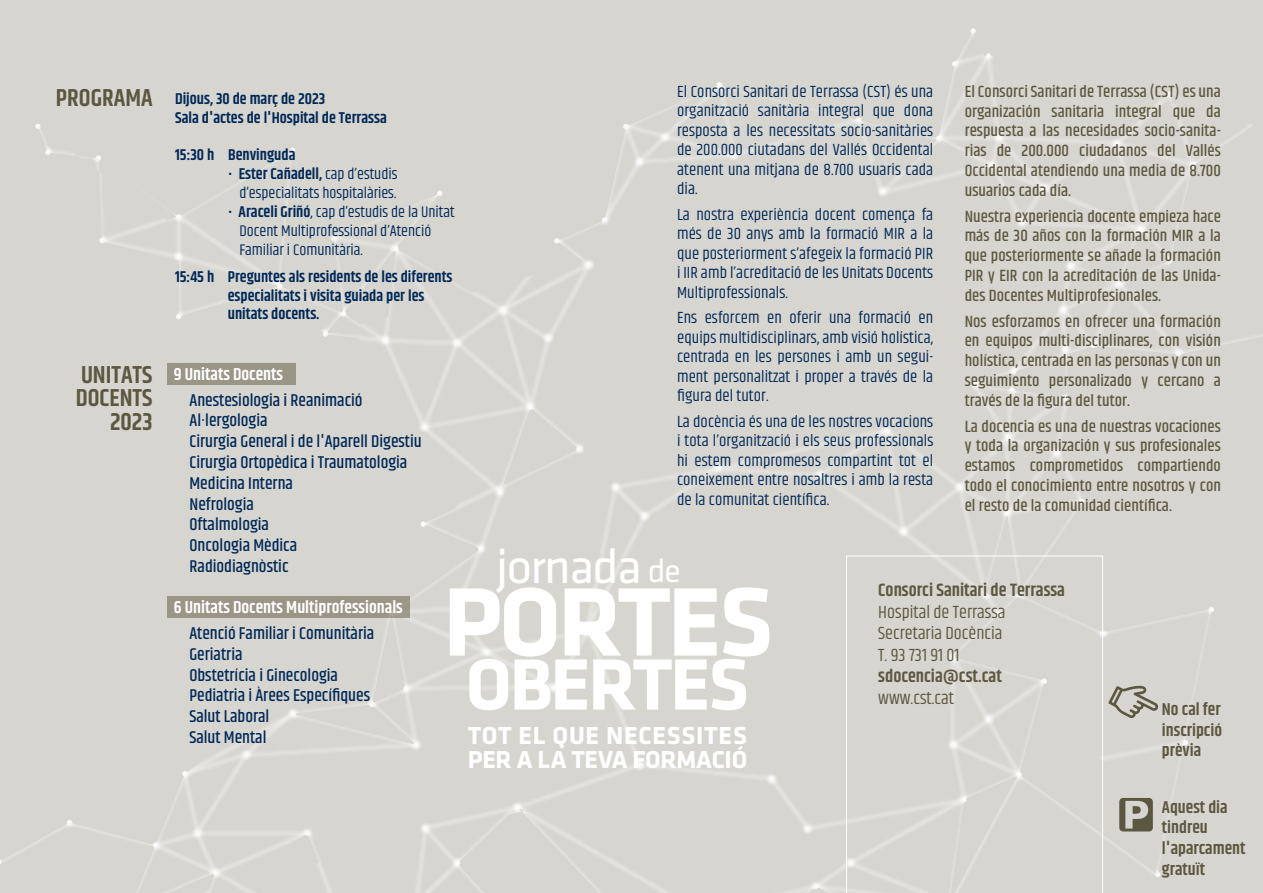
<style>
.page{position:relative;width:1263px;height:893px;background:#d6d5cf}
.page>*{position:absolute;margin:0;border:0;box-sizing:border-box;transform-origin:0 0}
.t1{font:700 100.8px "Klavika";letter-spacing:-.03em;color:#fff}
.t2{font:700 75.15px "Klavika";letter-spacing:-.03em;color:#fff}
.t3{font:49.95px "Klavika";letter-spacing:-.03em;color:#fff}
.t4{font:700 25.5px "Klavika";letter-spacing:.03em;color:#fff}
.t5{font:700 25.35px "Klavika";letter-spacing:-.01em;color:#fff}
.t6{font:600 24.6px/23.5px "Khand";color:#5c5740;text-align:right}
.t7{font:18px/21.6px "Khand";color:#5c5740}
.t8{font:600 18px "Khand";color:#5c5740}
.t9{font:500 17.4px/20.9px "Khand";color:#002857}
.t10{font:600 17.4px "Khand";color:#fff}
.t11{font:600 17.25px/20.7px "Khand";color:#5c5740}
.t12{font:500 16.5px/19.8px "Khand";letter-spacing:.005em;color:#5c5740;text-align:justify}
.t13{font:16.5px/19.5px "Khand";letter-spacing:.005em;color:#002756;text-align:justify}
.t14{font:600 15.75px/18.9px "Khand";color:#002857}
.t15{font:15.75px/18.9px "Khand";color:#002857;text-align:right}
.s1{font-weight:600}
.s2{font-size:33.9px}
</style>
<div class="page">
<img style="left:0;top:31px;width:971px;height:862px">
<svg style="left:846px;top:555px;width:257px;height:338px"></svg>
<svg style="left:1119px;top:798px;width:34px;height:33px"></svg>
<div style="left:167px;top:363px;width:129px;height:22px;background:#999687"></div>
<div style="left:167px;top:596px;width:243px;height:22px;background:#999687"></div>
<svg style="left:1108px;top:686px;width:51px;height:32px"></svg>
<h3 class="t6" style="left:56px;top:87px;width:98px">PROGRAMA</h3>
<h3 class="t6" style="left:76px;top:364px;width:78px">UNITATS<br>DOCENTS<br>2023</h3>
<p class="t12" style="left:965px;top:82px;width:258px">El Consorci Sanitari de Terrassa (CST) es una organización sanitaria integral que da respuesta a las necesidades socio-sanita&shy;rias de 200.000 ciudadanos del Vallés Occidental atendiendo una media de 8.700 usuarios cada día.</p>
<p class="t12" style="left:965px;top:207px;width:258px">Nuestra experiencia docente empieza hace más de 30 años con la formación MIR a la que posteriormente se añade la formación PIR y EIR con la acreditación de las Unida&shy;des Docentes Multiprofesionales.</p>
<p class="t12" style="left:965px;top:312px;width:258px">Nos esforzamos en ofrecer una formación en equipos multi-disciplinares, con visión holística, centrada en las personas y con un seguimiento personalizado y cercano a través de la figura del tutor.</p>
<p class="t12" style="left:965px;top:417px;width:258px">La docencia es una de nuestras vocaciones y toda la organización y sus profesionales estamos comprometidos compartiendo todo el conocimiento entre nosotros y con el resto de la comunidad científica.</p>
<p class="t13" style="left:677px;top:82px;width:258px">El Consorci Sanitari de Terrassa (CST) és una organització sanitària integral que dona resposta a les necessitats socio-sanitàries de 200.000 ciutadans del Vallés Occidental atenent una mitjana de 8.700 usuaris cada dia.</p>
<p class="t13" style="left:677px;top:205px;width:258px">La nostra experiència docent comença fa més de 30 anys amb la formació MIR a la que posteriorment s’afegeix la formació PIR i IIR amb l’acreditació de les Unitats Docents Multiprofessionals.</p>
<p class="t13" style="left:677px;top:309px;width:258px">Ens esforcem en oferir una formació en equips multidisciplinars, amb visió holística, centrada en les persones i amb un segui&shy;ment personalitzat i proper a través de la figura del tutor.</p>
<p class="t13" style="left:677px;top:412px;width:258px">La docència és una de les nostres vocacions i tota l’organització i els seus professionals hi estem compromesos compartint tot el coneixement entre nosaltres i amb la resta de la comunitat científica.</p>
<p class="t14" style="left:175px;top:90px;width:213px">Dijous, 30 de març de 2023<br>Sala d'actes de l'Hospital de Terrassa</p>
<p class="t14" style="left:175px;top:147px;width:122px">15:30 h Benvinguda</p>
<p class="t15" style="left:228px;top:166px;width:171px">• <span class="s1">Ester Cañadell,</span> cap d’estudis d’especialitats hospitalàries.</p>
<p class="t15" style="left:239px;top:203px;width:217px;text-align:left;text-indent:-11px">• <span class="s1">Araceli Griñó</span>, cap d’estudis de la Unitat<br>Docent Multiprofessional d’Atenció<br>Familiar i Comunitària.</p>
<p class="t14" style="left:228px;top:268px;width:226px;text-indent:-53px">15:45 h Preguntes als residents de les diferents especialitats i visita guiada per les unitats docents.</p>
<p class="t10" style="left:174px;top:363px;width:111px">9 Unitats Docents</p>
<p class="t9" style="left:190px;top:390px;width:234px">Anestesiologia i Reanimació<br>Al·lergologia<br>Cirurgia General i de l'Aparell Digestiu<br>Cirurgia Ortopèdica i Traumatologia<br>Medicina Interna<br>Nefrologia<br>Oftalmologia<br>Oncologia Mèdica<br>Radiodiagnòstic</p>
<p class="t10" style="left:174px;top:596px;width:231px">6 Unitats Docents Multiprofessionals</p>
<p class="t9" style="left:189px;top:624px;width:186px">Atenció Familiar i Comunitària<br>Geriatria<br>Obstetrícia i Ginecologia<br>Pediatria i Àrees Específiques<br>Salut Laboral<br>Salut Mental</p>
<h3 class="t3" style="left:496px;top:533px;width:186px">jornada <span class="s2">de</span></h3>
<p class="t8" style="left:878px;top:578px;width:188px">Consorci Sanitari de Terrassa</p>
<p class="t7" style="left:878px;top:602px;width:129px">Hospital de Terrassa<br>Secretaria Docència<br>T. 93 731 91 01</p>
<p class="t8" style="left:878px;top:664px;width:125px">sdocencia@cst.cat</p>
<p class="t7" style="left:878px;top:688px;width:77px">www.cst.cat</p>
<h1 class="t1" style="left:443px;top:549px;width:332px">PORTES</h1>
<h2 class="t2" style="left:466px;top:630px;width:285px">OBERTES</h2>
<p class="t11" style="left:1162px;top:700px;width:62px;text-align:justify">No cal fer inscripció prèvia</p>
<h3 class="t4" style="left:468px;top:717px;width:281px">TOT EL QUE NECESSITES</h3>
<h3 class="t5" style="left:468px;top:742px;width:281px">PER A LA TEVA FORMACIÓ</h3>
<p class="t11" style="left:1162px;top:797px;width:85px">Aquest dia tindreu l'aparcament gratuït</p>
</div>
